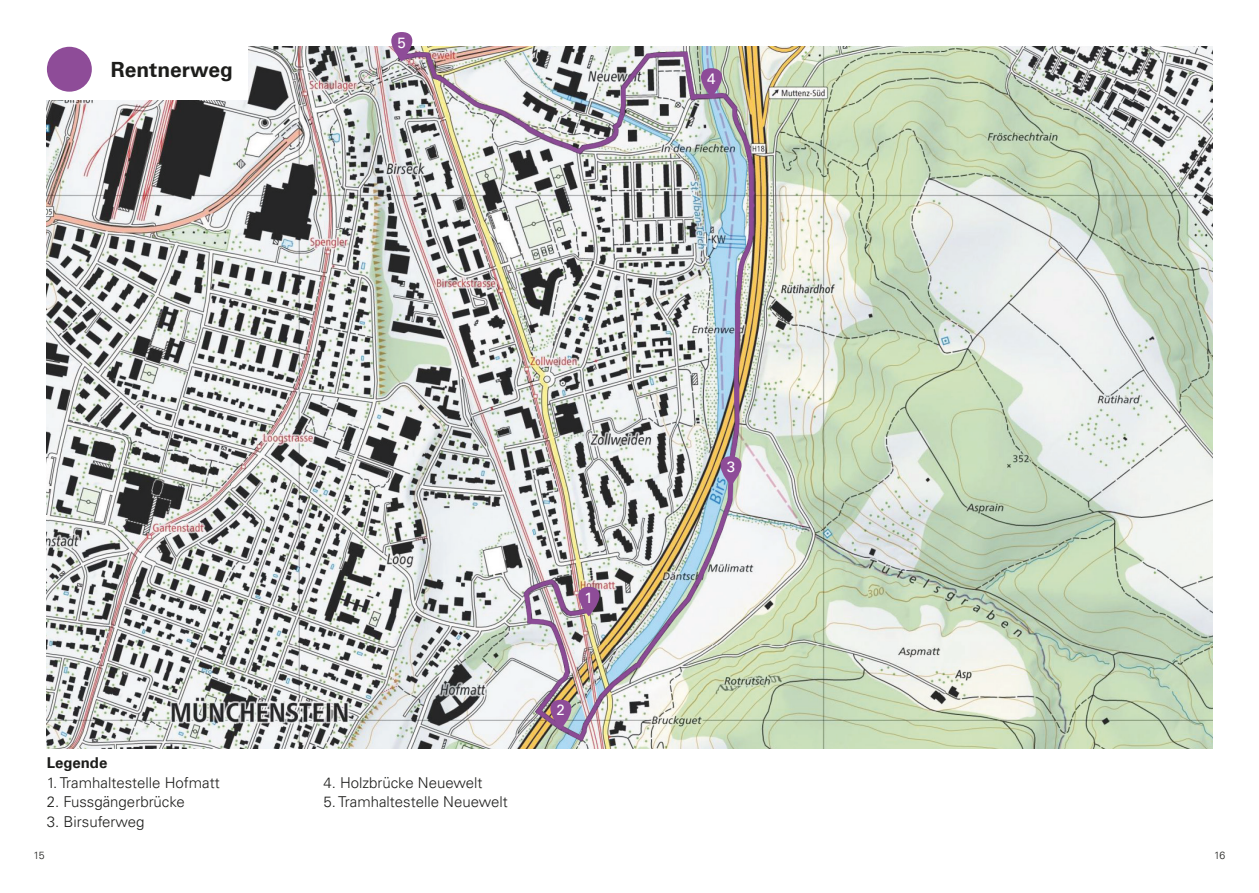
<style>
.page{position:relative;width:1259px;height:893px;background:#fff}
.page>*{position:absolute;margin:0;border:0;box-sizing:border-box;transform-origin:0 0}
.t1{font:700 21px "Univers LT Pro 65";color:#1d1d1b}
.t2{font:300 15px "Univers LT Pro 45";color:#1d1d1b}
.t3{font:700 15px "Univers LT Pro 65";color:#1d1d1b}
.t4{font:15px "Univers LT Pro 55 Roman";color:#fff}
.t5{font:300 10.5px "Univers LT Pro 45";color:#1d1d1b}
</style>
<div class="page">
<img style="left:47px;top:47px;width:1165px;height:702px">
<div style="left:38px;top:40px;width:210px;height:60px;background:#fff"></div>
<div style="left:47px;top:47px;width:45px;height:45px;background:#8e4c98;border-radius:50%"></div>
<svg style="left:578px;top:587px;width:21px;height:29px"></svg>
<svg style="left:550px;top:700px;width:21px;height:29px"></svg>
<svg style="left:720px;top:456px;width:21px;height:30px"></svg>
<svg style="left:701px;top:68px;width:21px;height:30px"></svg>
<svg style="left:391px;top:32px;width:21px;height:30px"></svg>
<p class="t1" style="left:111px;top:55px;width:124px">Rentnerweg</p>
<p class="t4" style="left:397px;top:32px;width:10px">5</p>
<p class="t4" style="left:707px;top:68px;width:10px">4</p>
<p class="t3" style="left:47px;top:752px;width:62px">Legende</p>
<p class="t2" style="left:47px;top:773px;width:174px">1. Tramhaltestelle Hofmatt</p>
<p class="t2" style="left:47px;top:792px;width:139px">2. Fussgängerbrücke</p>
<p class="t2" style="left:47px;top:812px;width:99px">3. Birsuferweg</p>
<p class="t2" style="left:323px;top:773px;width:160px">4. Holzbrücke Neuewelt</p>
<p class="t2" style="left:323px;top:792px;width:186px">5. Tramhaltestelle Neuewelt</p>
<p class="t4" style="left:584px;top:587px;width:10px">1</p>
<p class="t4" style="left:556px;top:700px;width:10px">2</p>
<p class="t4" style="left:726px;top:456px;width:10px">3</p>
<p class="t5" style="left:34px;top:849px;width:13px">15</p>
<p class="t5" style="left:1214px;top:849px;width:13px">16</p>
</div>
